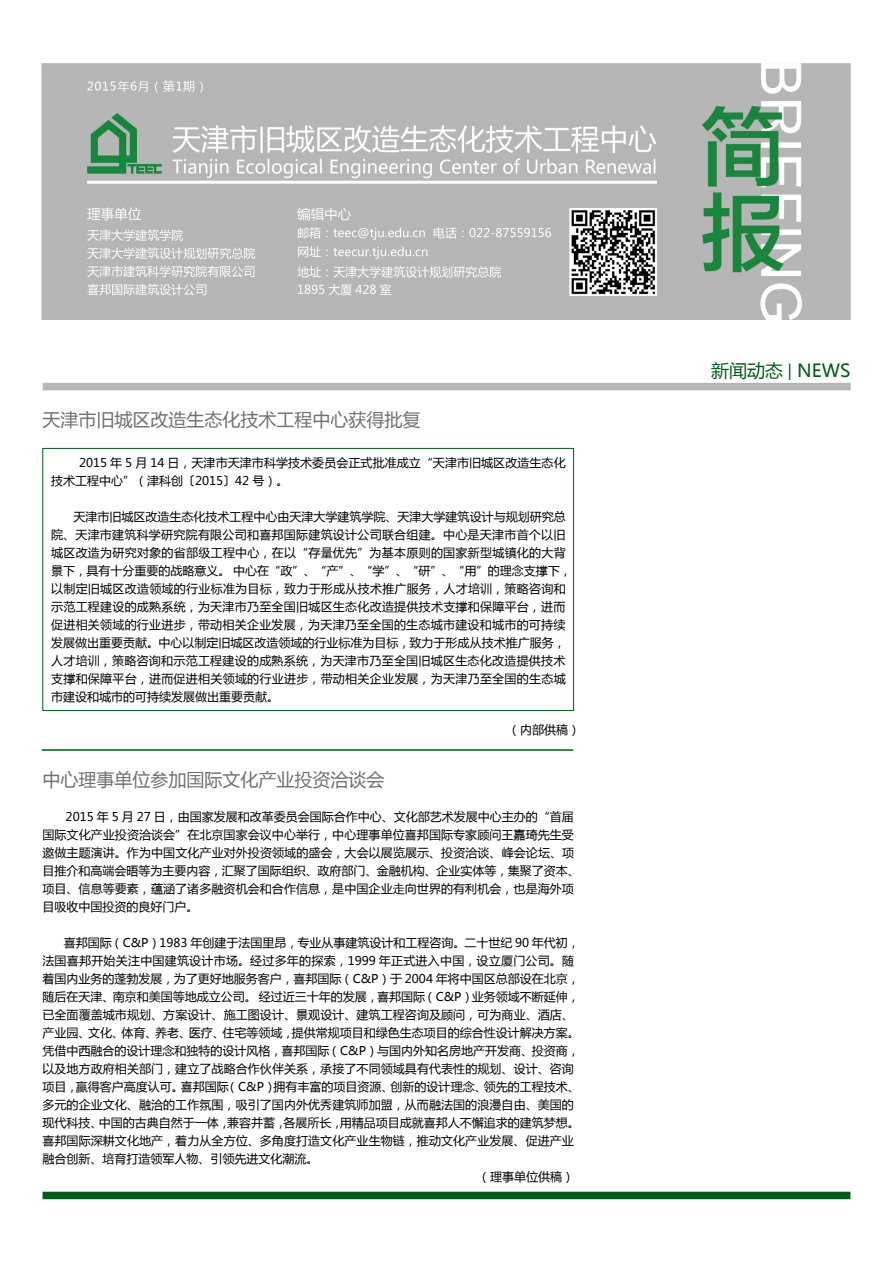
<style>
.page{position:relative;width:893px;height:1263px;background:#fff}
.page>*{position:absolute;margin:0;border:0;box-sizing:border-box;transform-origin:0 0}
.t1{font:18px "Microsoft Ya Hei";color:#727171}
.t2{font:18px "Microsoft Ya Hei";color:#005c17}
.t3{font:12px/18px "Microsoft Ya Hei";letter-spacing:.005em;color:#000}
.s1{font-family:"ST Fangsong"}
.s2{font-size:15px}
</style>
<div class="page">
<div style="left:42px;top:448px;width:532px;height:263px;border:1px solid #005c17"></div>
<div style="left:43px;top:383px;width:808px;height:7px;background:#b5b6b6"></div>
<div style="left:43px;top:1192px;width:807px;height:7px;background:#005c17"></div>
<hr style="left:42px;top:749px;width:531px;height:2px;background:#005c17">
<img style="left:42px;top:64px;width:808px;height:255px">
<h1 class="t1" style="left:43px;top:407px;width:379px">天津市旧城区改造生态化技术工程中心获得批复</h1>
<p class="t3" style="left:51px;top:453px;width:516px"><span class="s1">　　</span> 2015 年 5 月 14 日，天津市天津市科学技术委员会正式批准成立“天津市旧城区改造生态化技术工程中心”（津科创〔2015〕42 号）。</p>
<p class="t3" style="left:51px;top:507px;width:522px;text-indent:22px">天津市旧城区改造生态化技术工程中心由天津大学建筑学院、天津大学建筑设计与规划研究总院、天津市建筑科学研究院有限公司和喜邦国际建筑设计公司联合组建。中心是天津市首个以旧城区改造为研究对象的省部级工程中心，在以“存量优先”为基本原则的国家新型城镇化的大背景下，具有十分重要的战略意义。 中心在“政”、“产”、“学”、“研”、“用”的理念支撑下，以制定旧城区改造领域的行业标准为目标，致力于形成从技术推广服务，人才培训，策略咨询和示范工程建设的成熟系统，为天津市乃至全国旧城区生态化改造提供技术支撑和保障平台，进而促进相关领域的行业进步，带动相关企业发展，为天津乃至全国的生态城市建设和城市的可持续发展做出重要贡献。中心以制定旧城区改造领域的行业标准为目标，致力于形成从技术推广服务，人才培训，策略咨询和示范工程建设的成熟系统，为天津市乃至全国旧城区生态化改造提供技术支撑和保障平台，进而促进相关领域的行业进步，带动相关企业发展，为天津乃至全国的生态城市建设和城市的可持续发展做出重要贡献。</p>
<p class="t3" style="left:508px;top:721px;width:73px">（内部供稿）</p>
<h1 class="t1" style="left:43px;top:767px;width:344px">中心理事单位参加国际文化产业投资洽谈会</h1>
<p class="t3" style="left:42px;top:808px;width:539px;text-indent:23px">2015 年 5 月 27 日，由国家发展和改革委员会国际合作中心、文化部艺术发展中心主办的“首届国际文化产业投资洽谈会”在北京国家会议中心举行，中心理事单位喜邦国际专家顾问王嘉琦先生受邀做主题演讲。作为中国文化产业对外投资领域的盛会，大会以展览展示、投资洽谈、峰会论坛、项目推介和高端会晤等为主要内容，汇聚了国际组织、政府部门、金融机构、企业实体等，集聚了资本、项目、信息等要素，蕴涵了诸多融资机会和合作信息，是中国企业走向世界的有利机会，也是海外项目吸收中国投资的良好门户。</p>
<p class="t3" style="left:64px;top:934px;width:518px">喜邦国际（C&amp;P）1983 年创建于法国里昂，专业从事建筑设计和工程咨询。二十世纪 90 年代初，</p>
<p class="t3" style="left:42px;top:952px;width:533px">法国喜邦开始关注中国建筑设计市场。经过多年的探索，1999 年正式进入中国，设立厦门公司。随</p>
<p class="t3" style="left:42px;top:970px;width:539px">着国内业务的蓬勃发展，为了更好地服务客户，喜邦国际（C&amp;P）于 2004 年将中国区总部设在北京，</p>
<p class="t3" style="left:42px;top:988px;width:539px">随后在天津、南京和美国等地成立公司。 经过近三十年的发展，喜邦国际（C&amp;P）业务领域不断延伸，</p>
<p class="t3" style="left:42px;top:1006px;width:533px">已全面覆盖城市规划、方案设计、施工图设计、景观设计、建筑工程咨询及顾问，可为商业、酒店、</p>
<p class="t3" style="left:42px;top:1024px;width:539px">产业园、文化、体育、养老、医疗、住宅等领域，提供常规项目和绿色生态项目的综合性设计解决方案。</p>
<p class="t3" style="left:42px;top:1042px;width:539px">凭借中西融合的设计理念和独特的设计风格，喜邦国际（C&amp;P）与国内外知名房地产开发商、投资商，</p>
<p class="t3" style="left:42px;top:1060px;width:533px">以及地方政府相关部门，建立了战略合作伙伴关系，承接了不同领域具有代表性的规划、设计、咨询</p>
<p class="t3" style="left:42px;top:1078px;width:539px">项目，赢得客户高度认可。喜邦国际（C&amp;P）拥有丰富的项目资源、创新的设计理念、领先的工程技术、</p>
<p class="t3" style="left:42px;top:1096px;width:533px">多元的企业文化、融洽的工作氛围，吸引了国内外优秀建筑师加盟，从而融法国的浪漫自由、美国的</p>
<p class="t3" style="left:42px;top:1114px;width:539px">现代科技、中国的古典自然于一体，兼容并蓄，各展所长，用精品项目成就喜邦人不懈追求的建筑梦想。</p>
<p class="t3" style="left:42px;top:1132px;width:533px">喜邦国际深耕文化地产，着力从全方位、多角度打造文化产业生物链，推动文化产业发展、促进产业</p>
<p class="t3" style="left:42px;top:1150px;width:277px">融合创新、培育打造领军人物、引领先进文化潮流。</p>
<p class="t3" style="left:478px;top:1168px;width:97px">（理事单位供稿）</p>
<h1 class="t2" style="left:711px;top:358px;width:141px">新闻动态 <span class="s2">|</span> NEWS</h1>
</div>
